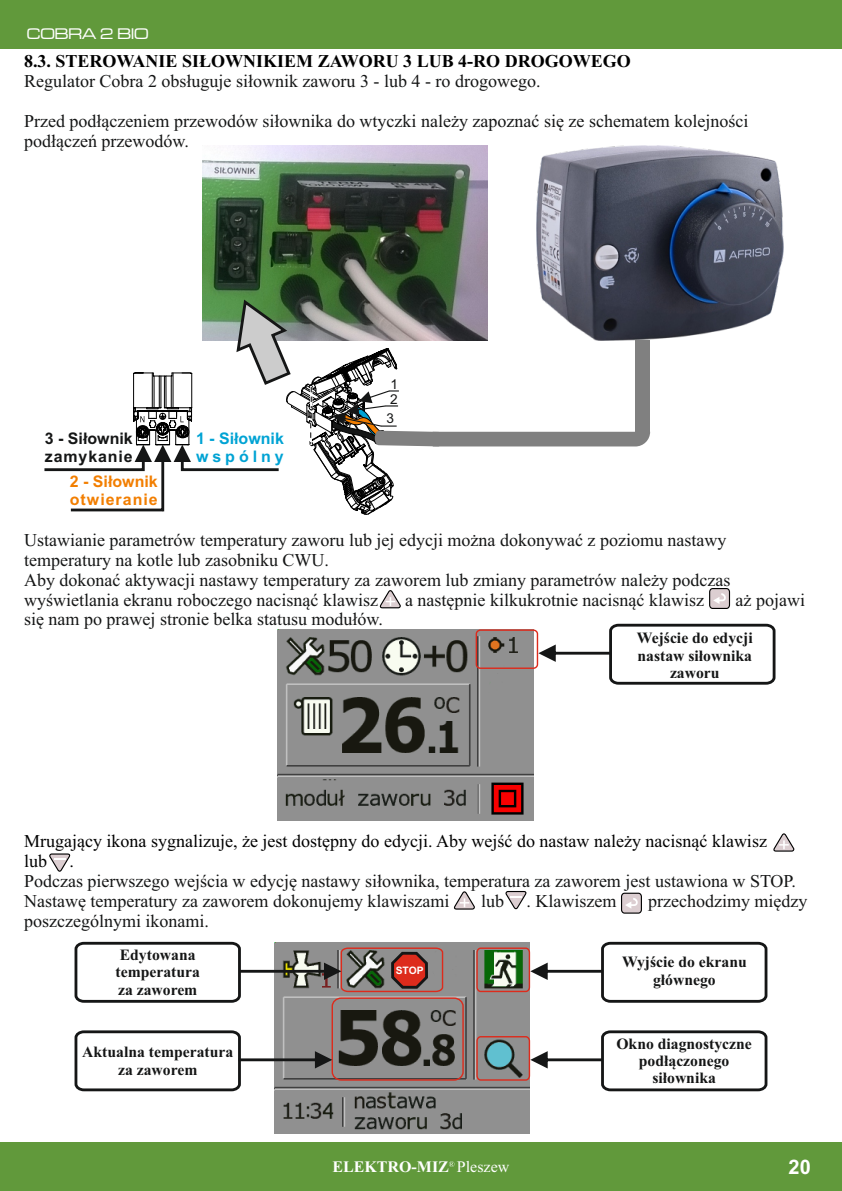
<style>
.page{position:relative;width:842px;height:1191px;background:#fff}
.page>*{position:absolute;margin:0;border:0;box-sizing:border-box;transform-origin:0 0}
.t1{font:700 20px "Arial";color:#fff}
.t2{font:18px/20px "Times New Roman";color:#151616}
.t3{font:18px/20px "Times New Roman";color:#000}
.t4{font:700 18px "Times New Roman";color:#000}
.t5{font:700 16px/17.8px "Arial";letter-spacing:.06em;color:#f27e00}
.t6{font:700 16px/17.8px "Arial";letter-spacing:.055em;color:#151616}
.t7{font:700 16px "Times New Roman";color:#fff}
.t8{font:700 16px/17.8px "Arial";color:#00a3d4}
.t9{font:500 expanded 16px "Microgramma DOT";color:#fff}
.t10{font:700 15.6px/17.4px "Times New Roman";color:#151616;text-align:center}
.t11{font:13.6px/15.8px "Arial";color:#151616}
.t12{font:700 10.2px "Arial";color:#fff}
.s1{font-weight:400}
</style>
<div class="page">
<div style="left:0;top:1142px;width:842px;height:49px;background:#61993b"></div>
<svg style="left:449px;top:1161px;width:5px;height:5px"></svg>
<svg style="left:379px;top:590px;width:22px;height:19px"></svg>
<div style="left:709px;top:588px;width:21px;height:21px;background:#dcced1;border:1px solid #000;border-radius:3px"></div>
<svg style="left:713px;top:593px;width:13px;height:11px"></svg>
<img style="left:278px;top:629px;width:255px;height:191px">
<div style="left:476px;top:629px;width:62px;height:40px;border:1px solid #dd2b1c;border-radius:4px"></div>
<svg style="left:538px;top:623px;width:238px;height:62px"></svg>
<svg style="left:49px;top:853px;width:22px;height:18px"></svg>
<svg style="left:773px;top:833px;width:21px;height:19px"></svg>
<img style="left:275px;top:942px;width:255px;height:191px">
<div style="left:476px;top:947px;width:54px;height:45px;border:1px solid #dd2b1c;border-radius:4px"></div>
<svg style="left:530px;top:941px;width:238px;height:62px"></svg>
<div style="left:476px;top:1036px;width:54px;height:44px;border:1px solid #dd2b1c;border-radius:4px"></div>
<svg style="left:530px;top:1030px;width:238px;height:62px"></svg>
<svg style="left:74px;top:941px;width:370px;height:63px"></svg>
<div style="left:332px;top:997px;width:132px;height:83px;border:1px solid #dd2b1c;border-radius:9px"></div>
<svg style="left:74px;top:1029px;width:258px;height:63px"></svg>
<svg style="left:505px;top:891px;width:22px;height:18px"></svg>
<svg style="left:454px;top:891px;width:21px;height:19px"></svg>
<div style="left:621px;top:892px;width:21px;height:21px;background:#dcced1;border:1px solid #000;border-radius:3px"></div>
<svg style="left:625px;top:898px;width:13px;height:10px"></svg>
<img style="left:202px;top:146px;width:285px;height:151px">
<img style="left:536px;top:146px;width:247px;height:194px">
<svg style="left:44px;top:297px;width:606px;height:218px"></svg>
<div style="left:635px;top:340px;width:15px;height:92px;background:#808080"></div>
<div style="left:0;top:0;width:842px;height:48px;background:#61993b"></div>
<p class="t9" style="left:27px;top:29px;width:123px">COBRA 2 BIO</p>
<p class="t4" style="left:24px;top:55px;width:608px">8.3. STEROWANIE SIŁOWNIKIEM ZAWORU 3 LUB 4-RO DROGOWEGO</p>
<p class="t2" style="left:24px;top:73px;width:518px">Regulator Cobra 2 obsługuje siłownik zaworu 3 - lub 4 - ro drogowego.</p>
<p class="t2" style="left:24px;top:113px;width:726px">Przed podłączeniem przewodów siłownika do wtyczki należy zapoznać się ze schematem kolejności podłączeń przewodów.</p>
<p class="t6" style="left:45px;top:431px;width:89px">3 - Siłownik zamykanie</p>
<p class="t5" style="left:70px;top:473px;width:89px">2 - Siłownik otwieranie</p>
<p class="t8" style="left:196px;top:431px;width:89px">1 - Siłownik wspólny</p>
<p class="t11" style="left:390px;top:377px;width:9px">1<br>2</p>
<p class="t11" style="left:387px;top:412px;width:9px">3</p>
<p class="t2" style="left:24px;top:531px;width:708px">Ustawianie parametrów temperatury zaworu lub jej edycji można dokonywać z poziomu nastawy temperatury na kotle lub zasobniku CWU.<br>Aby dokonać aktywacji nastawy temperatury za zaworem lub zmiany parametrów należy podczas wyświetlania ekranu roboczego nacisnąć klawisz</p>
<p class="t2" style="left:405px;top:591px;width:300px">a następnie kilkukrotnie nacisnąć klawisz</p>
<p class="t2" style="left:735px;top:591px;width:71px">aż pojawi</p>
<p class="t2" style="left:24px;top:611px;width:360px">się nam po prawej stronie belka statusu modułów.</p>
<p class="t10" style="left:637px;top:631px;width:117px">Wejście do edycji nastaw siłownika zaworu</p>
<p class="t3" style="left:24px;top:832px;width:744px">Mrugający ikona sygnalizuje, że jest dostępny do edycji. Aby wejść do nastaw należy nacisnąć klawisz lub</p>
<p class="t3" style="left:70px;top:852px;width:6px">.</p>
<p class="t2" style="left:24px;top:872px;width:773px">Podczas pierwszego wejścia w edycję nastawy siłownika, temperatura za zaworem jest ustawiona w STOP.<br>Nastawę temperatury za zaworem dokonujemy klawiszami</p>
<p class="t2" style="left:481px;top:892px;width:25px">lub</p>
<p class="t2" style="left:526px;top:892px;width:91px">. Klawiszem</p>
<p class="t2" style="left:648px;top:892px;width:161px">przechodzimy między</p>
<p class="t2" style="left:24px;top:912px;width:186px">poszczególnymi ikonami.</p>
<p class="t10" style="left:115px;top:947px;width:86px;text-align:left">Edytowana temperatura za zaworem</p>
<p class="t10" style="left:82px;top:1045px;width:152px">Aktualna temperatura za zaworem</p>
<p class="t12" style="left:396px;top:966px;width:29px">STOP</p>
<p class="t10" style="left:622px;top:955px;width:126px">Wyjście do ekranu głównego</p>
<p class="t10" style="left:616px;top:1036px;width:137px">Okno diagnostyczne podłączonego siłownika</p>
<p class="t7" style="left:332px;top:1161px;width:178px">ELEKTRO-MIZ <span class="s1">Pleszew</span></p>
<p class="t1" style="left:788px;top:1159px;width:24px">20</p>
</div>
